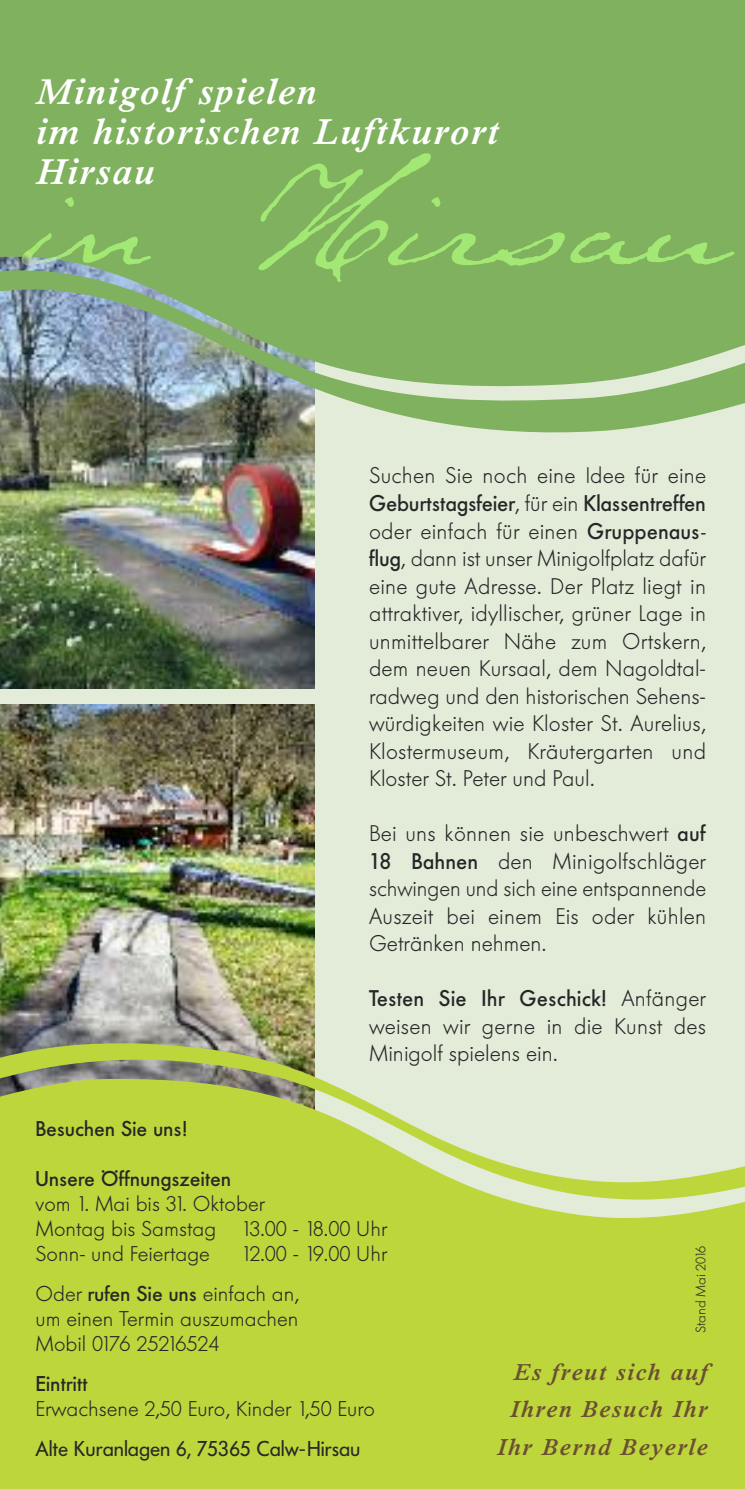
<style>
.page{position:relative;width:745px;height:1489px;background:#fff}
.page>*{position:absolute;margin:0;border:0;box-sizing:border-box;transform-origin:0 0}
.t1{font:italic 600 35px/40px "Times BQ";letter-spacing:.075em;color:#fff}
.t2{font:300 22.5px/27.5px "Futura BQ";letter-spacing:.01em;color:#272627;text-align:justify}
.t3{font:italic 600 22.5px/37.5px "Times BQ";letter-spacing:.1em;color:#6b4f32;text-align:right}
.t4{font:300 21.25px/25px "Futura BQ";color:#272627}
.t5{font:500 21.25px "Futura BQ";color:#272627}
.t6{font:21.25px "Futura BQ";color:#272627}
.t7{font:300 13.75px "Futura BQ";color:#272627}
.s1{font-weight:500}
</style>
<div class="page">
<div style="left:0;top:35px;width:744px;height:1453px;background:#e3ecd9"></div>
<img style="left:0;top:437px;width:314px;height:251px">
<img style="left:0;top:705px;width:315px;height:336px">
<div style="left:0;top:1200px;width:744px;height:288px;background:#bdd63c"></div>
<svg style="left:0;top:1041px;width:744px;height:159px"></svg>
<svg style="left:0;top:0;width:744px;height:437px;background:#84af6c"></svg>
<img style="left:314px;top:152px;width:117px;height:119px">
<div style="left:62px;top:162px;width:252px;height:62px;background:#80b15f"></div>
<img style="left:21px;top:224px;width:293px;height:46px">
<h1 class="t1" style="left:35px;top:73px;width:462px">Minigolf spielen<br>im historischen Luftkurort<br>Hirsau</h1>
<p class="t2" style="left:369px;top:462px;width:339px">Suchen Sie noch eine Idee für eine <span class="s1">Geburtstagsfeier</span>, für ein <span class="s1">Klassentreffen </span>oder einfach für einen <span class="s1">Gruppenaus&shy;flug</span>, dann ist unser Minigolfplatz dafür eine gute Adresse. Der Platz liegt in attraktiver, idyllischer, grüner Lage in unmittelbarer Nähe zum Ortskern, dem neuen Kursaal, dem Nagoldtal&shy;radweg und den historischen Sehens&shy;würdigkeiten wie Kloster St. Aurelius, Klostermuseum, Kräutergarten und Kloster St. Peter und Paul.</p>
<p class="t2" style="left:369px;top:819px;width:338px">Bei uns können sie unbeschwert <span class="s1">auf 18 Bahnen</span> den Minigolfschläger schwingen und sich eine entspannende Auszeit bei einem Eis oder kühlen Getränken nehmen.</p>
<p class="t2" style="left:369px;top:984px;width:338px"><span class="s1">Testen Sie Ihr Geschick!</span> Anfänger weisen wir gerne in die Kunst des Minigolf spielens ein.</p>
<p class="t5" style="left:35px;top:1116px;width:153px">Besuchen Sie uns!</p>
<p class="t5" style="left:35px;top:1166px;width:197px">Unsere Öffnungszeiten</p>
<p class="t4" style="left:35px;top:1191px;width:353px">vom 1. Mai bis 31. Oktober<br>Montag bis Samstag 13.00 - 18.00 Uhr<br>Sonn- und Feiertage</p>
<p class="t4" style="left:35px;top:1233px;width:353px;line-height:40px;text-indent:206px">12.00 - 19.00 Uhr<br>Oder <span class="s1">rufen Sie uns</span> einfach an,</p>
<p class="t4" style="left:35px;top:1306px;width:264px">um einen Termin auszumachen<br>Mobil 0176 25216524</p>
<p class="t5" style="left:35px;top:1371px;width:54px">Eintritt</p>
<p class="t4" style="left:35px;top:1396px;width:341px">Erwachsene 2,50 Euro, Kinder 1,50 Euro</p>
<p class="t6" style="left:35px;top:1436px;width:326px">Alte Kuranlagen 6, 75365 Calw-Hirsau</p>
<p class="t7" style="left:693px;top:1333px;width:89px;rotate:-90deg">Stand Mai 2016</p>
<p class="t3" style="left:496px;top:1353px;width:211px">Es freut sich auf<br>Ihren Besuch Ihr<br>Ihr Bernd Beyerle</p>
</div>
